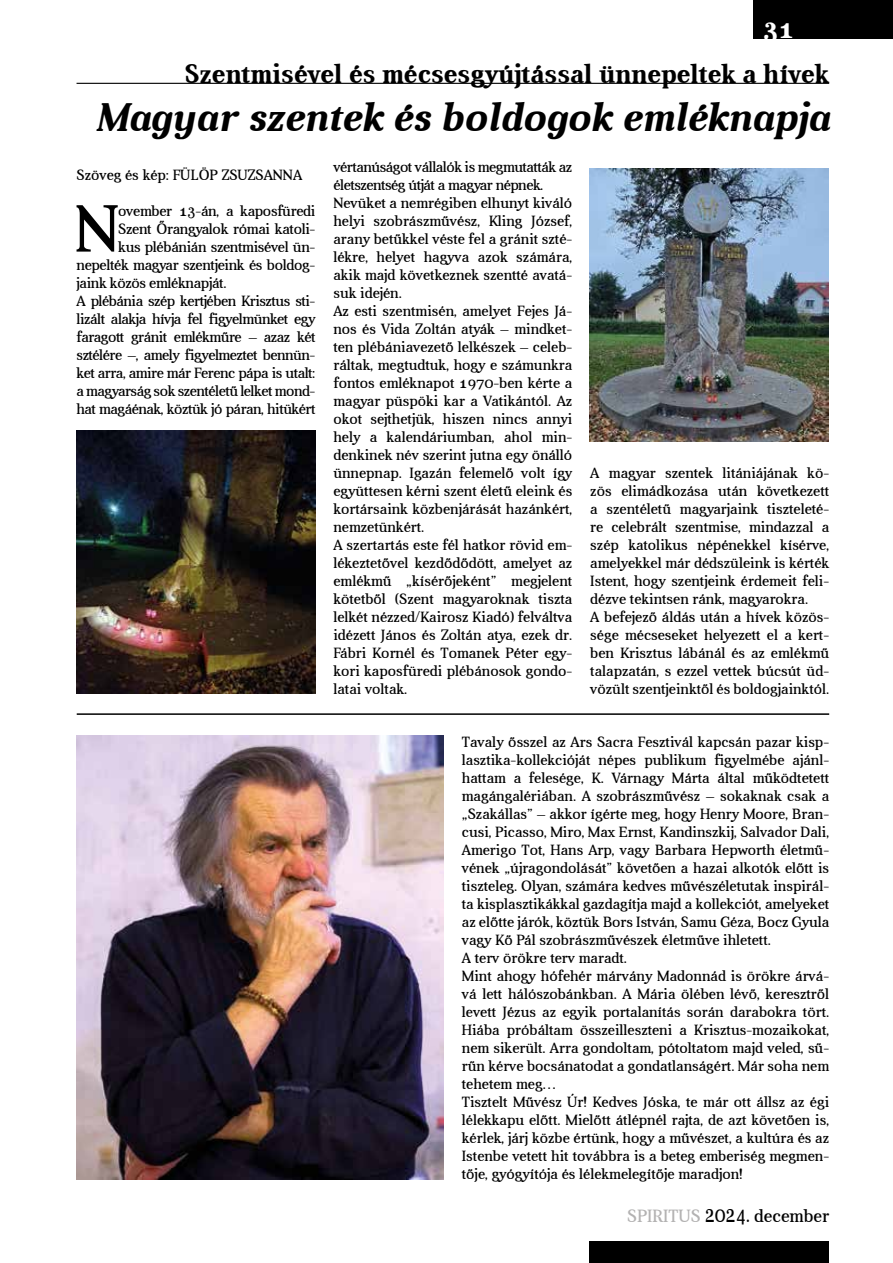
<style>
.page{position:relative;width:893px;height:1263px;background:#fff}
.page>*{position:absolute;margin:0;border:0;box-sizing:border-box;transform-origin:0 0}
.t1{font:66.9px "Aver";color:#000}
.t2{font:italic 700 40.5px "Aver";color:#000}
.t3{font:700 27px "Aver";color:#000}
.t4{font:700 27px "Aver";color:#fff}
.t5{font:18px "Aver";color:#b3b2b2}
.t6{font:15px/18px "Aver";color:#000}
.t7{font:15px "Aver";letter-spacing:-.03em;color:#000}
.t8{font:15px "Aver";letter-spacing:-.02em;color:#000}
.s1{font-size:22.5px;color:#000}
.s2{color:#000}
</style>
<div class="page">
<hr style="left:77px;top:83px;width:752px;height:1px;background:#000">
<img style="left:77px;top:430px;width:238px;height:264px">
<img style="left:590px;top:169px;width:238px;height:273px">
<hr style="left:77px;top:713px;width:752px;height:2px;background:#000">
<img style="left:77px;top:736px;width:367px;height:443px">
<div style="left:590px;top:1242px;width:239px;height:21px;background:#000"></div>
<div style="left:754px;top:0;width:139px;height:38px;background:#000"></div>
<h3 class="t4" style="left:762px;top:14px;width:34px">31</h3>
<h3 class="t3" style="left:184px;top:58px;width:646px">Szentmisével és mécsesgyújtással ünnepeltek a hívek</h3>
<h2 class="t2" style="left:95px;top:95px;width:735px">Magyar szentek és boldogok emléknapja</h2>
<p class="t6" style="left:77px;top:166px;width:227px">Szöveg és kép: FÜLÖP ZSUZSANNA</p>
<h1 class="t1" style="left:75px;top:192px;width:46px">N</h1>
<p class="t8" style="left:118px;top:202px;width:199px">ovember 13-án, a kaposfüredi</p>
<p class="t8" style="left:118px;top:220px;width:199px">Szent Őrangyalok római katoli-</p>
<p class="t8" style="left:118px;top:238px;width:199px">kus plébánián szentmisével ün-</p>
<p class="t8" style="left:77px;top:256px;width:240px">nepelték magyar szentjeink és boldog-</p>
<p class="t8" style="left:77px;top:274px;width:151px">jaink közös emléknapját.</p>
<p class="t7" style="left:77px;top:292px;width:240px">A plébánia szép kertjében Krisztus sti-</p>
<p class="t7" style="left:77px;top:310px;width:240px">lizált alakja hívja fel figyelmünket egy</p>
<p class="t7" style="left:77px;top:328px;width:240px">faragott gránit emlékműre – azaz két</p>
<p class="t7" style="left:77px;top:346px;width:240px">sztélére –, amely figyelmeztet bennün-</p>
<p class="t7" style="left:77px;top:364px;width:240px">ket arra, amire már Ferenc pápa is utalt:</p>
<p class="t7" style="left:77px;top:382px;width:240px">a magyarság sok szentéletű lelket mond-</p>
<p class="t7" style="left:77px;top:400px;width:240px">hat magáénak, köztük jó páran, hitükért</p>
<p class="t6" style="left:333px;top:158px;width:240px">vértanúságot vállalók is megmutatták az életszentség útját a magyar népnek.<br>Nevüket a nemrégiben elhunyt kiváló helyi szobrászművész, Kling József, arany betűkkel véste fel a gránit szté&shy;lékre, helyet hagyva azok számára, akik majd következnek szentté avatá&shy;suk idején.<br>Az esti szentmisén, amelyet Fejes Já&shy;nos és Vida Zoltán atyák – mindket&shy;ten plébániavezető lelkészek – celeb&shy;ráltak, megtudtuk, hogy e számunkra fontos emléknapot 1970-ben kérte a magyar püspöki kar a Vatikántól. Az okot sejthetjük, hiszen nincs annyi hely a kalendáriumban, ahol min&shy;denkinek név szerint jutna egy önálló ünnepnap. Igazán felemelő volt így együttesen kérni szent életű eleink és kortársaink közbenjárását hazánkért, nemzetünkért.<br>A szertartás este fél hatkor rövid em&shy;lékeztetővel kezdődődött, amelyet az emlékmű „kísérőjeként” megjelent kötetből (Szent magyaroknak tiszta lelkét nézzed/Kairosz Kiadó) felváltva idézett János és Zoltán atya, ezek dr.<br>Fábri Kornél és Tomanek Péter egy&shy;kori kaposfüredi plébánosok gondo&shy;latai voltak.</p>
<p class="t6" style="left:590px;top:464px;width:240px">A magyar szentek litániájának kö&shy;zös elimádkozása után következett a szentéletű magyarjaink tiszteleté&shy;re celebrált szentmise, mindazzal a szép katolikus népénekkel kísérve, amelyekkel már dédszüleink is kérték Istent, hogy szentjeink érdemeit feli&shy;dézve tekintsen ránk, magyarokra.<br>A befejező áldás után a hívek közös&shy;sége mécseseket helyezett el a kert&shy;ben Krisztus lábánál és az emlékmű talapzatán, s ezzel vettek búcsút üd&shy;vözült szentjeinktől és boldogjainktól.</p>
<p class="t6" style="left:462px;top:733px;width:369px">Tavaly ősszel az Ars Sacra Fesztivál kapcsán pazar kisp&shy;lasztika-kollekcióját népes publikum figyelmébe ajánl&shy;hattam a felesége, K. Várnagy Márta által működtetett magángalériában. A szobrászművész – sokaknak csak a „Szakállas” – akkor ígérte meg, hogy Henry Moore, Bran&shy;cusi, Picasso, Miro, Max Ernst, Kandinszkij, Salvador Dali, Amerigo Tot, Hans Arp, vagy Barbara Hepworth életmű&shy;vének „újragondolását” követően a hazai alkotók előtt is tiszteleg. Olyan, számára kedves művészéletutak inspirál&shy;ta kisplasztikákkal gazdagítja majd a kollekciót, amelyeket az előtte járók, köztük Bors István, Samu Géza, Bocz Gyula vagy Kő Pál szobrászművészek életműve ihletett.<br>A terv örökre terv maradt.<br>Mint ahogy hófehér márvány Madonnád is örökre árvá&shy;vá lett hálószobánkban. A Mária ölében lévő, keresztről levett Jézus az egyik portalanítás során darabokra tört.<br>Hiába próbáltam összeilleszteni a Krisztus-mozaikokat, nem sikerült. Arra gondoltam, pótoltatom majd veled, sű&shy;rűn kérve bocsánatodat a gondatlanságért. Már soha nem tehetem meg…<br>Tisztelt Művész Úr! Kedves Jóska, te már ott állsz az égi lélekkapu előtt. Mielőtt átlépnél rajta, de azt követően is, kérlek, járj közbe értünk, hogy a művészet, a kultúra és az Istenbe vetett hit továbbra is a beteg emberiség megmen&shy;tője, gyógyítója és lélekmelegítője maradjon!</p>
<p class="t5" style="left:627px;top:1206px;width:203px">SPIRITUS <span class="s1">2024.</span> <span class="s2">december</span></p>
</div>
